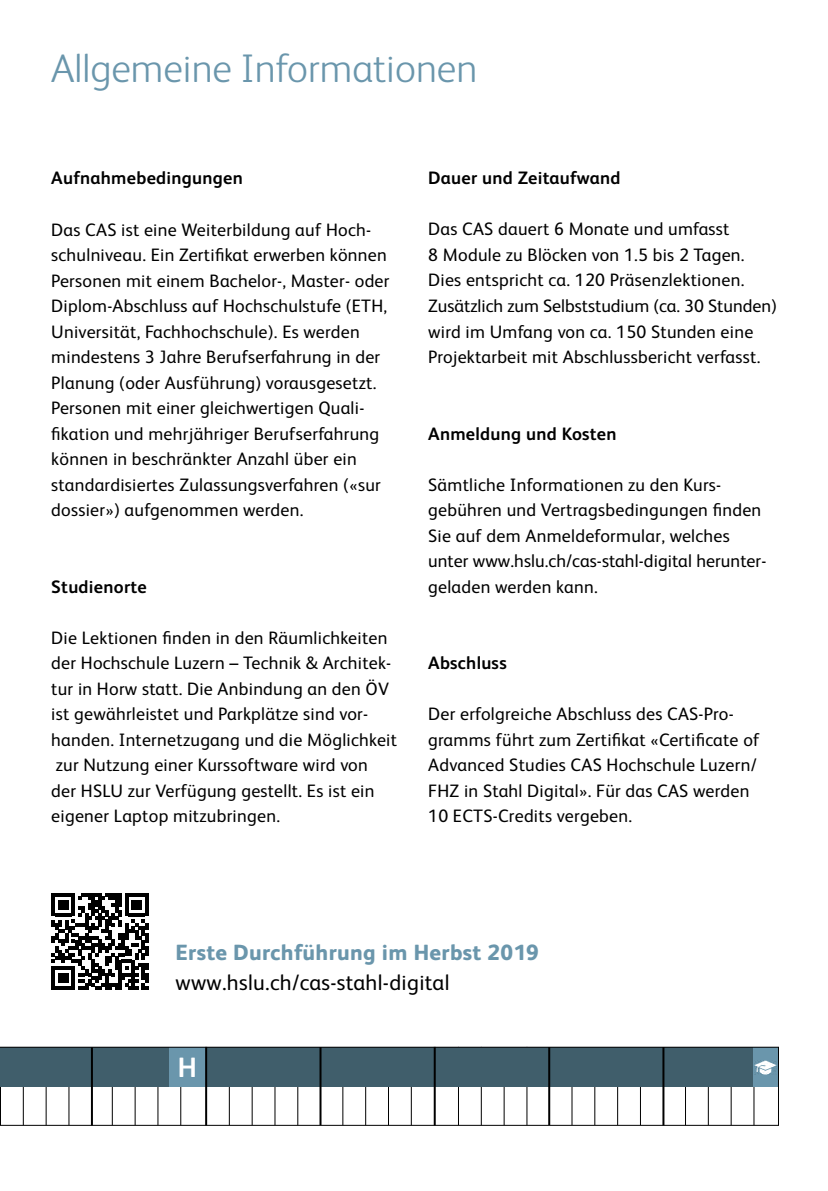
<style>
.page{position:relative;width:828px;height:1191px;background:#fff}
.page>*{position:absolute;margin:0;border:0;box-sizing:border-box;transform-origin:0 0}
.t1{font:300 40px "FS Albert";color:#6a96ac}
.t2{font:700 28px "FS Albert";color:#fff}
.t3{font:800 22px "FS Albert";letter-spacing:.015em;color:#6a96ac}
.t4{font:22px "FS Albert";letter-spacing:.015em;color:#000}
.t5{font:18px/25.6px "FS Albert";letter-spacing:.015em;color:#000}
.t6{font:700 18px "FS Albert";letter-spacing:.015em;color:#000}
</style>
<div class="page">
<hr style="left:458px;top:1046px;width:1px;height:79px;background:#000">
<hr style="left:481px;top:1046px;width:1px;height:79px;background:#000">
<hr style="left:526px;top:1046px;width:1px;height:79px;background:#000">
<svg style="left:0;top:1047px;width:778px;height:78px"></svg>
<img style="left:755px;top:1060px;width:21px;height:14px">
<hr style="left:753px;top:1087px;width:1px;height:38px;background:#000">
<hr style="left:91px;top:1047px;width:2px;height:78px;background:#000">
<hr style="left:205px;top:1046px;width:2px;height:79px;background:#000">
<hr style="left:319px;top:1047px;width:2px;height:78px;background:#000">
<hr style="left:434px;top:1046px;width:2px;height:79px;background:#000">
<hr style="left:548px;top:1047px;width:2px;height:78px;background:#000">
<hr style="left:662px;top:1047px;width:2px;height:78px;background:#000">
<svg style="left:52px;top:893px;width:96px;height:96px"></svg>
<h1 class="t1" style="left:51px;top:42px;width:428px">Allgemeine Informationen</h1>
<p class="t6" style="left:51px;top:166px;width:193px">Aufnahmebedingungen</p>
<p class="t5" style="left:51px;top:216px;width:340px">Das CAS ist eine Weiterbildung auf Hoch&shy;schulniveau. Ein Zertifikat erwerben können Personen mit einem Bachelor-, Master- oder Diplom-Abschluss auf Hochschulstufe (ETH, Universität, Fachhochschule). Es werden mindestens 3 Jahre Berufserfahrung in der Planung (oder Ausführung) vorausgesetzt.<br>Personen mit einer gleichwertigen Quali&shy;fikation und mehrjähriger Berufserfahrung können in beschränkter Anzahl über ein standardisiertes Zulassungsverfahren («sur dossier») aufgenommen werden.</p>
<p class="t6" style="left:51px;top:574px;width:97px">Studienorte</p>
<p class="t5" style="left:51px;top:624px;width:347px">Die Lektionen finden in den Räumlichkeiten der Hochschule Luzern – Technik &amp; Architek&shy;tur in Horw statt. Die Anbindung an den ÖV ist gewährleistet und Parkplätze sind vor&shy;handen. Internetzugang und die Möglichkeit zur Nutzung einer Kurssoftware wird von<br>der HSLU zur Verfügung gestellt. Es ist ein eigener Laptop mitzubringen.</p>
<p class="t6" style="left:428px;top:166px;width:194px">Dauer und Zeitaufwand</p>
<p class="t5" style="left:428px;top:215px;width:350px">Das CAS dauert 6 Monate und umfasst<br>8 Module zu Blöcken von 1.5 bis 2 Tagen.<br>Dies entspricht ca. 120 Präsenzlektionen.<br>Zusätzlich zum Selbststudium (ca. 30 Stunden) wird im Umfang von ca. 150 Stunden eine Projektarbeit mit Abschlussbericht verfasst.</p>
<p class="t6" style="left:428px;top:421px;width:190px">Anmeldung und Kosten</p>
<p class="t5" style="left:428px;top:471px;width:340px">Sämtliche Informationen zu den Kurs&shy;gebühren und Vertragsbedingungen finden Sie auf dem Anmeldeformular, welches unter www.hslu.ch/cas-stahl-digital herunter&shy;geladen werden kann.</p>
<p class="t6" style="left:428px;top:651px;width:80px">Abschluss</p>
<p class="t5" style="left:428px;top:700px;width:333px">Der erfolgreiche Abschluss des CAS-Pro&shy;gramms führt zum Zertifikat «Certificate of Advanced Studies CAS Hochschule Luzern/ FHZ in Stahl Digital». Für das CAS werden 10 ECTS-Credits vergeben.</p>
<p class="t3" style="left:175px;top:936px;width:365px">Erste Durchführung im Herbst 2019</p>
<p class="t4" style="left:175px;top:968px;width:275px">www.hslu.ch/cas-stahl-digital</p>
<h2 class="t2" style="left:178px;top:1048px;width:21px">H</h2>
</div>
